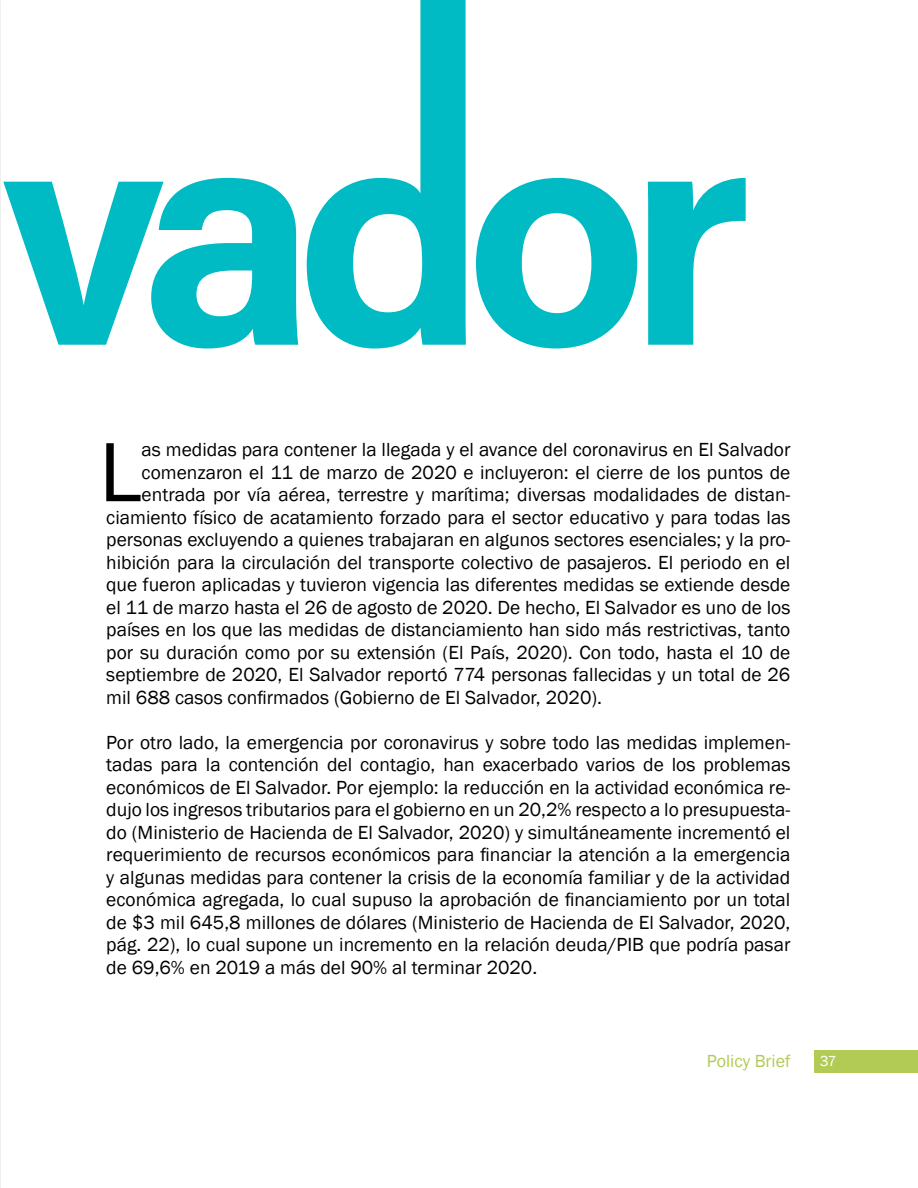
<style>
.page{position:relative;width:918px;height:1188px;background:#fff}
.page>*{position:absolute;margin:0;border:0;box-sizing:border-box;transform-origin:0 0}
.t1{font:87px "Franklin Gothic";color:#000}
.t2{font:19.5px/22.5px "Franklin Gothic";color:#000;text-align:justify}
.t3{font:18px "Franklin Gothic";color:#b1cb54}
.t4{font:15px "Franklin Gothic";color:#fff}
</style>
<div class="page">
<div style="left:815px;top:1050px;width:103px;height:23px;background:#b1cb54"></div>
<hr style="left:0;top:115px;width:1px;height:1073px;background:#eeeeec">
<svg style="left:3px;top:178px;width:295px;height:170px"></svg>
<svg style="left:307px;top:0;width:159px;height:348px"></svg>
<svg style="left:476px;top:178px;width:161px;height:170px"></svg>
<svg style="left:648px;top:178px;width:98px;height:167px"></svg>
<h1 class="t1" style="left:99px;top:418px;width:44px">L</h1>
<p class="t2" style="left:142px;top:439px;width:650px">as medidas para contener la llegada y el avance del coronavirus en El Salvador</p>
<p class="t2" style="left:142px;top:461px;width:650px">comenzaron el 11 de marzo de 2020 e incluyeron: el cierre de los puntos de</p>
<p class="t2" style="left:142px;top:484px;width:650px">entrada por vía aérea, terrestre y marítima; diversas modalidades de distan-</p>
<p class="t2" style="left:106px;top:506px;width:686px">ciamiento físico de acatamiento forzado para el sector educativo y para todas las</p>
<p class="t2" style="left:106px;top:529px;width:686px">personas excluyendo a quienes trabajaran en algunos sectores esenciales; y la pro-</p>
<p class="t2" style="left:106px;top:551px;width:686px">hibición para la circulación del transporte colectivo de pasajeros. El periodo en el</p>
<p class="t2" style="left:106px;top:574px;width:686px">que fueron aplicadas y tuvieron vigencia las diferentes medidas se extiende desde</p>
<p class="t2" style="left:106px;top:596px;width:686px">el 11 de marzo hasta el 26 de agosto de 2020. De hecho, El Salvador es uno de los</p>
<p class="t2" style="left:106px;top:619px;width:686px">países en los que las medidas de distanciamiento han sido más restrictivas, tanto</p>
<p class="t2" style="left:106px;top:641px;width:686px">por su duración como por su extensión (El País, 2020). Con todo, hasta el 10 de</p>
<p class="t2" style="left:106px;top:664px;width:686px">septiembre de 2020, El Salvador reportó 774 personas fallecidas y un total de 26</p>
<p class="t2" style="left:106px;top:686px;width:497px">mil 688 casos confirmados (Gobierno de El Salvador, 2020).</p>
<p class="t2" style="left:106px;top:731px;width:686px">Por otro lado, la emergencia por coronavirus y sobre todo las medidas implemen&shy;tadas para la contención del contagio, han exacerbado varios de los problemas económicos de El Salvador. Por ejemplo: la reducción en la actividad económica re&shy;dujo los ingresos tributarios para el gobierno en un 20,2% respecto a lo presupuesta&shy;do (Ministerio de Hacienda de El Salvador, 2020) y simultáneamente incrementó el requerimiento de recursos económicos para financiar la atención a la emergencia y algunas medidas para contener la crisis de la economía familiar y de la actividad económica agregada, lo cual supuso la aprobación de financiamiento por un total de $3 mil 645,8 millones de dólares (Ministerio de Hacienda de El Salvador, 2020, pág. 22), lo cual supone un incremento en la relación deuda/PIB que podría pasar de 69,6% en 2019 a más del 90% al terminar 2020.</p>
<p class="t3" style="left:707px;top:1050px;width:85px">Policy Brief</p>
<p class="t4" style="left:820px;top:1052px;width:18px">37</p>
</div>
